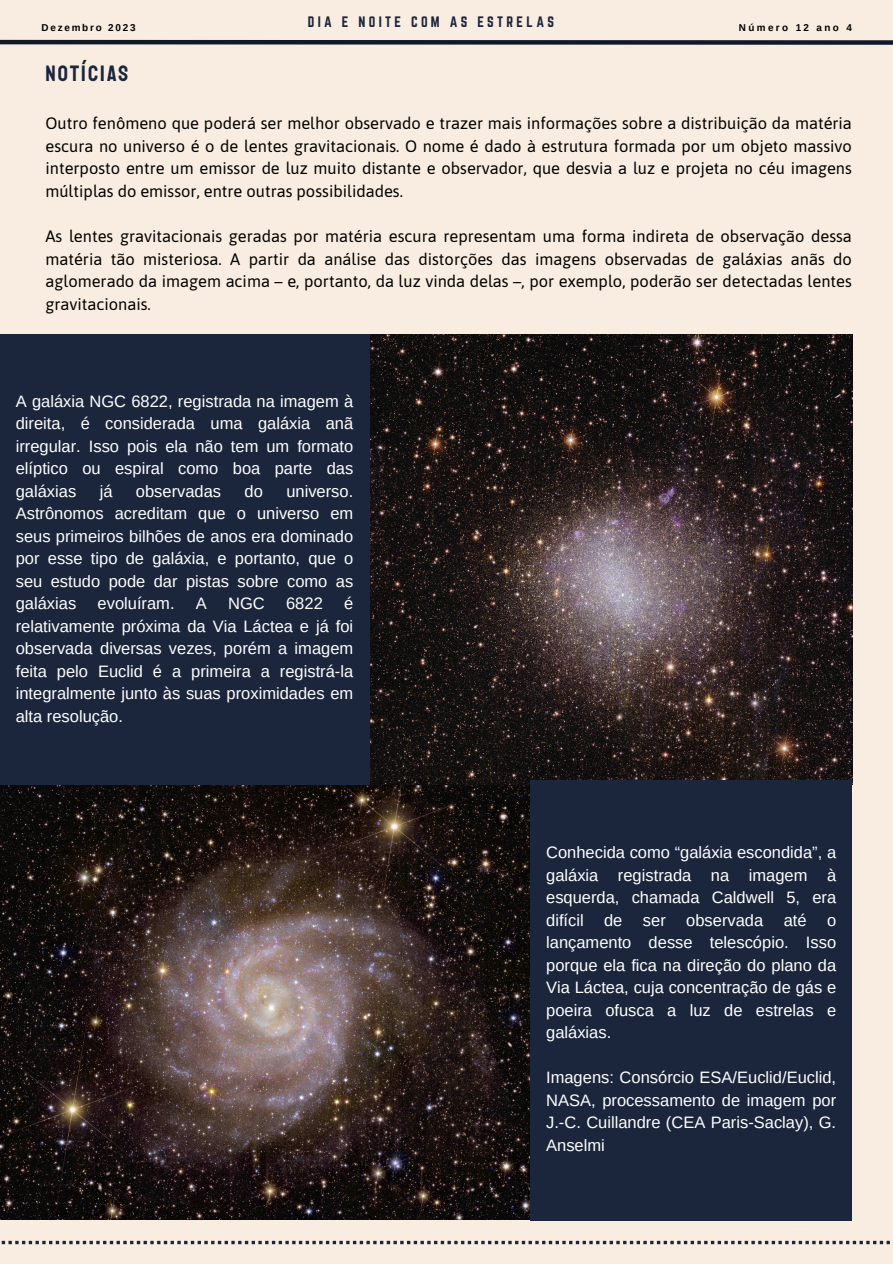
<style>
.page{position:relative;width:893px;height:1264px;background:#fff}
.page>*{position:absolute;margin:0;border:0;box-sizing:border-box;transform-origin:0 0}
.t1{font:22.5px "Staatliches";letter-spacing:.09em;color:#1b253c}
.t2{font:16.5px/22.5px "Arimo";color:#fff;text-align:justify}
.t3{font:16.5px/22.5px "Asap";color:#000;text-align:justify}
.t4{font:13.2px "Norwester";letter-spacing:.25em;color:#1b253c}
.t5{font:700 9.9px "Arimo";letter-spacing:.18em;color:#000}
.t6{font:700 9.9px "Arimo";letter-spacing:.24em;color:#000}
</style>
<div class="page">
<div style="left:0;top:0;width:892px;height:1263px;background:#f8ede0"></div>
<div style="left:0;top:40px;width:892px;height:5px;background:#111829"></div>
<svg style="left:767px;top:1220px;width:73px;height:1px"></svg>
<svg style="left:1px;top:1240px;width:889px;height:4px"></svg>
<img style="left:0;top:784px;width:530px;height:435px">
<img style="left:369px;top:334px;width:483px;height:450px">
<div style="left:0;top:334px;width:369px;height:450px;background:#1b253c"></div>
<div style="left:530px;top:780px;width:321px;height:440px;background:#1b253c"></div>
<p class="t4" style="left:308px;top:14px;width:247px">DIA E NOITE COM AS ESTRELAS</p>
<p class="t5" style="left:41px;top:22px;width:96px">Dezembro 2023</p>
<p class="t6" style="left:738px;top:22px;width:115px">Número 12 ano 4</p>
<p class="t1" style="left:45px;top:59px;width:84px">NOTÍCIAS</p>
<p class="t3" style="left:45px;top:112px;width:808px">Outro fenômeno que poderá ser melhor observado e trazer mais informações sobre a distribuição da matéria escura no universo é o de lentes gravitacionais. O nome é dado à estrutura formada por um objeto massivo interposto entre um emissor de luz muito distante e observador, que desvia a luz e projeta no céu imagens múltiplas do emissor, entre outras possibilidades.</p>
<p class="t3" style="left:45px;top:225px;width:808px">As lentes gravitacionais geradas por matéria escura representam uma forma indireta de observação dessa matéria tão misteriosa. A partir da análise das distorções das imagens observadas de galáxias anãs do aglomerado da imagem acima – e, portanto, da luz vinda delas –, por exemplo, poderão ser detectadas lentes gravitacionais.</p>
<p class="t2" style="left:16px;top:389px;width:339px">A galáxia NGC 6822, registrada na imagem à direita, é considerada uma galáxia anã irregular. Isso pois ela não tem um formato elíptico ou espiral como boa parte das galáxias</p>
<p class="t2" style="left:100px;top:479px;width:14px">já</p>
<p class="t2" style="left:136px;top:479px;width:87px">observadas</p>
<p class="t2" style="left:244px;top:479px;width:20px">do</p>
<p class="t2" style="left:16px;top:479px;width:339px;text-indent:270px">universo.<br>Astrônomos acreditam que o universo em seus primeiros bilhões de anos era dominado por esse tipo de galáxia, e portanto, que o seu estudo pode dar pistas sobre como as galáxias</p>
<p class="t2" style="left:16px;top:592px;width:339px;text-indent:328px">é relativamente próxima da Via Láctea e já foi observada diversas vezes, porém a imagem feita pelo Euclid é a primeira a registrá-la integralmente junto às suas proximidades em alta resolução.</p>
<p class="t2" style="left:98px;top:592px;width:78px">evoluíram.</p>
<p class="t2" style="left:196px;top:592px;width:12px">A</p>
<p class="t2" style="left:228px;top:592px;width:38px">NGC</p>
<p class="t2" style="left:286px;top:592px;width:38px">6822</p>
<p class="t2" style="left:546px;top:841px;width:291px">Conhecida como “galáxia escondida”, a galáxia registrada na imagem à esquerda, chamada Caldwell 5, era difícil de ser observada até o lançamento desse telescópio. Isso porque ela fica na direção do plano da Via Láctea, cuja concentração de gás e poeira ofusca a luz de estrelas e galáxias.</p>
<p class="t2" style="left:546px;top:1066px;width:291px">Imagens: Consórcio ESA/Euclid/Euclid, NASA, processamento de imagem por J.-C. Cuillandre (CEA Paris-Saclay), G.<br>Anselmi</p>
</div>
